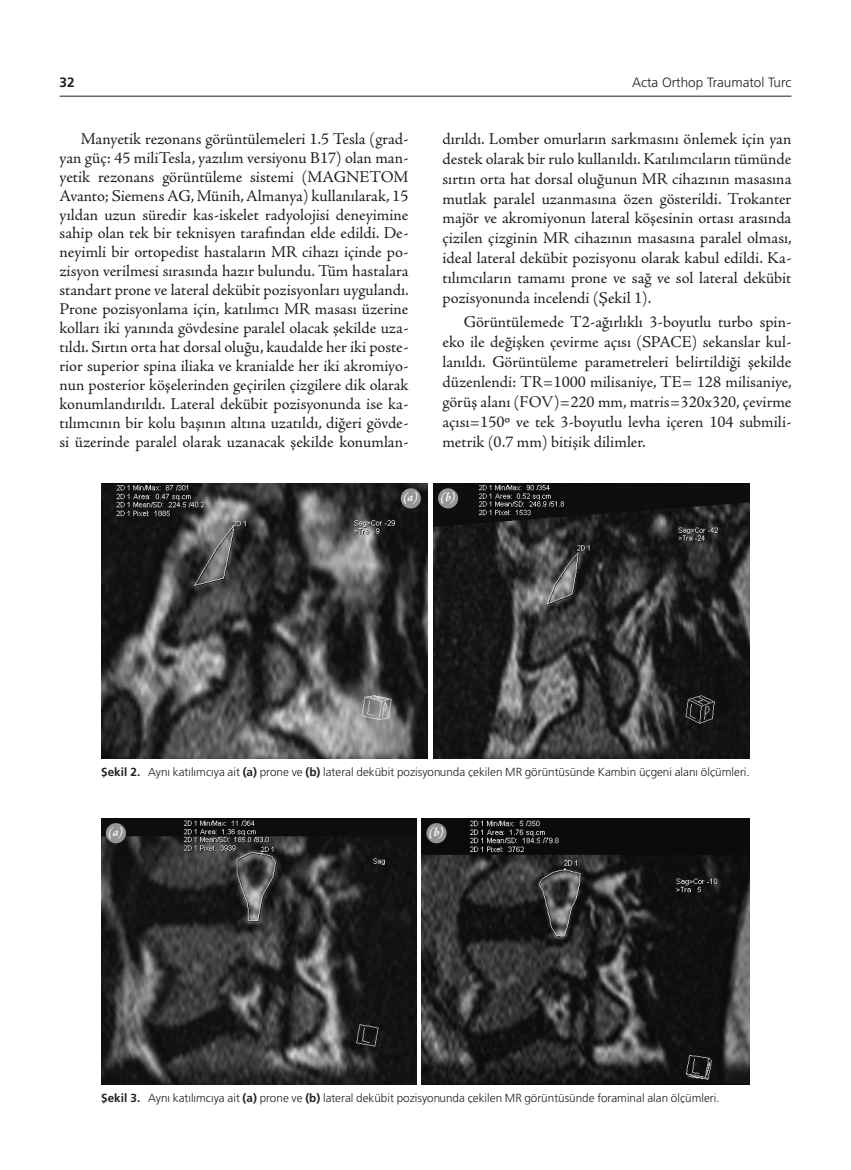
<style>
.page{position:relative;width:851px;height:1170px;background:#fff}
.page>*{position:absolute;margin:0;border:0;box-sizing:border-box;transform-origin:0 0}
._05__Yazı_Metni_Turk{font:16.5px/18.9px "Adobe Jenson Pro";color:#231f20;text-align:justify}
.t1{font:13.5px "Frutiger Light Nr Tr";color:#231f20}
.t2{font:13.5px "Frutiger Bold Tr";color:#231f20}
.t3{font:italic 700 12.75px "Adobe Jenson Pro";color:#fff}
._07__Sekil_Altyazisi{font:11.7px "Frutiger Light Nr Tr";color:#231f20}
.s1{font-family:"Frutiger Bold Tr"}
</style>
<div class="page">
<img style="left:101px;top:483px;width:326px;height:275px">
<img style="left:433px;top:483px;width:316px;height:275px">
<div style="left:400px;top:488px;width:21px;height:20px;background:#939598;border-radius:50%"></div>
<div style="left:438px;top:488px;width:20px;height:20px;background:#939598;border-radius:50%"></div>
<img style="left:101px;top:818px;width:315px;height:266px">
<img style="left:422px;top:818px;width:327px;height:266px">
<div style="left:106px;top:823px;width:20px;height:20px;background:#939598;border-radius:50%"></div>
<div style="left:426px;top:823px;width:20px;height:20px;background:#939598;border-radius:50%"></div>
<hr style="left:60px;top:96px;width:731px;height:1px;background:#231f20">
<p class="t2" style="left:60px;top:74px;width:17px">32</p>
<p class="t1" style="left:632px;top:75px;width:161px">Acta Orthop Traumatol Turc</p>
<p class="_05__Yazı_Metni_Turk" style="left:60px;top:129px;width:351px;text-indent:21px">Manyetik rezonans görüntülemeleri 1.5 Tesla (grad&shy;yan güç: 45 miliTesla, yazılım versiyonu B17) olan man&shy;yetik rezonans görüntüleme sistemi (MAGNETOM Avanto; Siemens AG, Münih, Almanya) kullanılarak, 15 yıldan uzun süredir kas-iskelet radyolojisi deneyimine sahip olan tek bir teknisyen tarafından elde edildi. De&shy;neyimli bir ortopedist hastaların MR cihazı içinde po&shy;zisyon verilmesi sırasında hazır bulundu. Tüm hastalara standart prone ve lateral dekübit pozisyonları uygulandı.<br>Prone pozisyonlama için, katılımcı MR masası üzerine kolları iki yanında gövdesine paralel olacak şekilde uza&shy;tıldı. Sırtın orta hat dorsal oluğu, kaudalde her iki poste&shy;rior superior spina iliaka ve kranialde her iki akromiyo&shy;nun posterior köşelerinden geçirilen çizgilere dik olarak konumlandırıldı. Lateral dekübit pozisyonunda ise ka&shy;tılımcının bir kolu başının altına uzatıldı, diğeri gövde&shy;si üzerinde paralel olarak uzanacak şekilde konumlan-</p>
<p class="_05__Yazı_Metni_Turk" style="left:442px;top:129px;width:351px;line-height:20px">dırıldı. Lomber omurların sarkmasını önlemek için yan destek olarak bir rulo kullanıldı. Katılımcıların tümünde sırtın orta hat dorsal oluğunun MR cihazının masasına mutlak paralel uzanmasına özen gösterildi. Trokanter majör ve akromiyonun lateral köşesinin ortası arasında çizilen çizginin MR cihazının masasına paralel olması, ideal lateral dekübit pozisyonu olarak kabul edildi. Ka&shy;tılımcıların tamamı prone ve sağ ve sol lateral dekübit pozisyonunda incelendi (Şekil 1).</p>
<p class="_05__Yazı_Metni_Turk" style="left:442px;top:312px;width:351px;line-height:20px;text-indent:21px">Görüntülemede T2-ağırlıklı 3-boyutlu turbo spin&shy;eko ile değişken çevirme açısı (SPACE) sekanslar kul&shy;lanıldı. Görüntüleme parametreleri belirtildiği şekilde düzenlendi: TR=1000 milisaniye, TE= 128 milisaniye, görüş alanı (FOV)=220 mm, matris=320x320, çevirme açısı=150º ve tek 3-boyutlu levha içeren 104 submili&shy;metrik (0.7 mm) bitişik dilimler.</p>
<p class="t3" style="left:403px;top:490px;width:18px">(a)</p>
<p class="t3" style="left:440px;top:490px;width:18px">(b)</p>
<p class="_07__Sekil_Altyazisi" style="left:101px;top:765px;width:650px"><span class="s1">Şekil 2.</span> Aynı katılımcıya ait <span class="s1">(a)</span> prone ve <span class="s1">(b)</span> lateral dekübit pozisyonunda çekilen MR görüntüsünde Kambin üçgeni alanı ölçümleri.</p>
<p class="t3" style="left:108px;top:825px;width:18px">(a)</p>
<p class="t3" style="left:428px;top:825px;width:18px">(b)</p>
<p class="_07__Sekil_Altyazisi" style="left:101px;top:1091px;width:619px"><span class="s1">Şekil 3.</span> Aynı katılımcıya ait <span class="s1">(a)</span> prone ve <span class="s1">(b)</span> lateral dekübit pozisyonunda çekilen MR görüntüsünde foraminal alan ölçümleri.</p>
</div>
